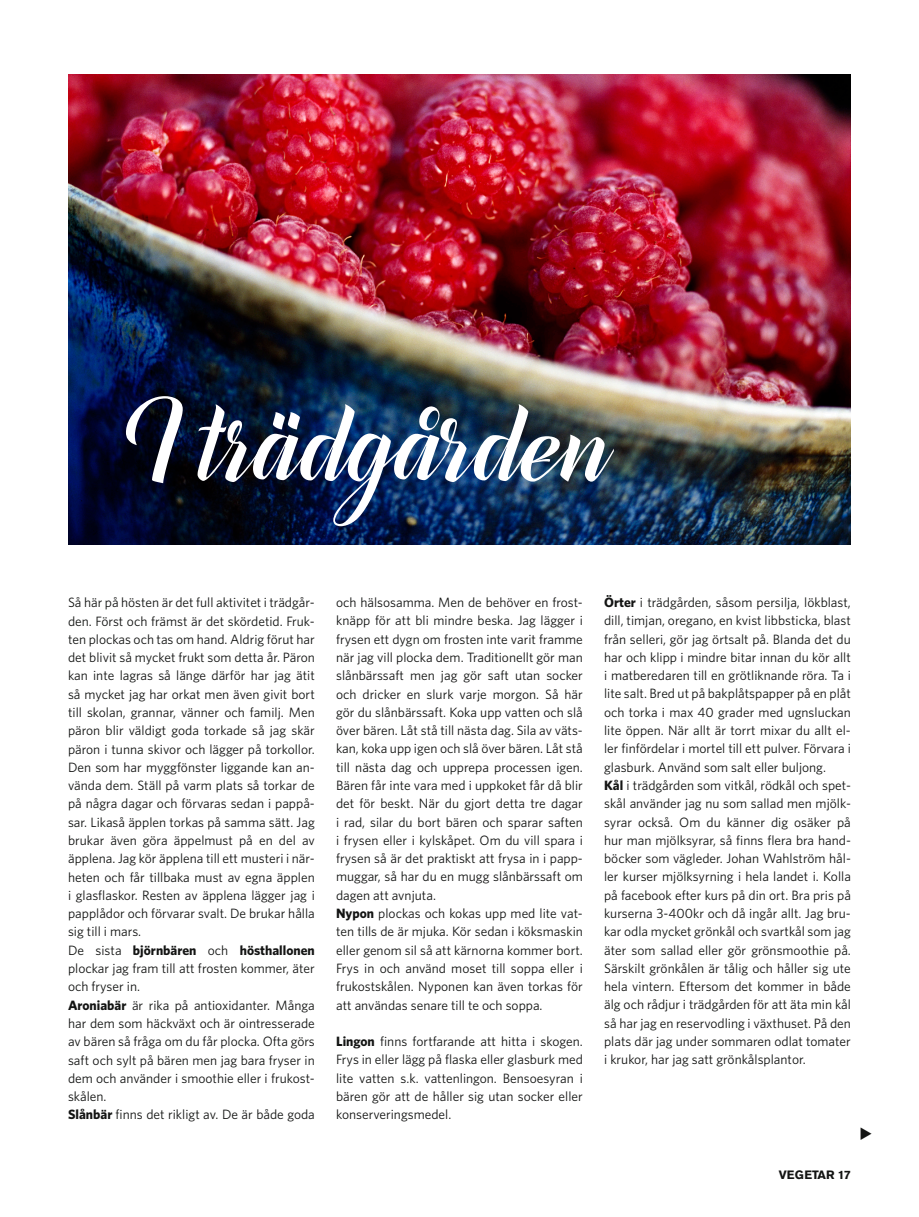
<style>
.page{position:relative;width:919px;height:1217px;background:#fff}
.page>*{position:absolute;margin:0;border:0;box-sizing:border-box;transform-origin:0 0}
.t1{font:144px "Canela Bark Bold Personal Use";color:#fff}
.t2{font:13.5px/18.3px "Whitney";color:#131413}
.t3{font:700 12px "Akzidenz Grotesk BE";color:#131413}
.s1{font-weight:700}
</style>
<div class="page">
<img style="left:68px;top:74px;width:782px;height:470px">
<h1 class="t1" style="left:125px;top:369px;width:490px">I trädgården</h1>
<p class="t2" style="left:68px;top:593px;width:248px">Så här på hösten är det full aktivitet i trädgår&shy;den. Först och främst är det skördetid. Fruk&shy;ten plockas och tas om hand. Aldrig förut har det blivit så mycket frukt som detta år. Päron kan inte lagras så länge därför har jag ätit så mycket jag har orkat men även givit bort till skolan, grannar, vänner och familj. Men päron blir väldigt goda torkade så jag skär päron i tunna skivor och lägger på torkollor.<br>Den som har myggfönster liggande kan an&shy;vända dem. Ställ på varm plats så torkar de på några dagar och förvaras sedan i pappå&shy;sar. Likaså äpplen torkas på samma sätt. Jag brukar även göra äppelmust på en del av äpplena. Jag kör äpplena till ett musteri i när&shy;heten och får tillbaka must av egna äpplen i glasflaskor. Resten av äpplena lägger jag i papplådor och förvarar svalt. De brukar hålla sig till i mars.<br>De sista <span class="s1">björnbären</span> och <span class="s1">hösthallonen </span>plockar jag fram till att frosten kommer, äter och fryser in.<br><span class="s1">Aroniabär</span> är rika på antioxidanter. Många har dem som häckväxt och är ointresserade av bären så fråga om du får plocka. Ofta görs saft och sylt på bären men jag bara fryser in dem och använder i smoothie eller i frukost&shy;skålen.<br><span class="s1">Slånbär</span> finns det rikligt av. De är både goda</p>
<p class="t2" style="left:336px;top:592px;width:248px">och hälsosamma. Men de behöver en frost&shy;knäpp för att bli mindre beska. Jag lägger i frysen ett dygn om frosten inte varit framme när jag vill plocka dem. Traditionellt gör man slånbärssaft men jag gör saft utan socker och dricker en slurk varje morgon. Så här gör du slånbärssaft. Koka upp vatten och slå över bären. Låt stå till nästa dag. Sila av väts&shy;kan, koka upp igen och slå över bären. Låt stå till nästa dag och upprepa processen igen.<br>Bären får inte vara med i uppkoket får då blir det för beskt. När du gjort detta tre dagar i rad, silar du bort bären och sparar saften i frysen eller i kylskåpet. Om du vill spara i frysen så är det praktiskt att frysa in i papp&shy;muggar, så har du en mugg slånbärssaft om dagen att avnjuta.<br><span class="s1">Nypon</span> plockas och kokas upp med lite vat&shy;ten tills de är mjuka. Kör sedan i köksmaskin eller genom sil så att kärnorna kommer bort.<br>Frys in och använd moset till soppa eller i frukostskålen. Nyponen kan även torkas för att användas senare till te och soppa.</p>
<p class="t2" style="left:336px;top:1031px;width:248px;text-align:justify"><span class="s1">Lingon</span> finns fortfarande att hitta i skogen.<br>Frys in eller lägg på flaska eller glasburk med lite vatten s.k. vattenlingon. Bensoesyran i bären gör att de håller sig utan socker eller konserveringsmedel.</p>
<p class="t2" style="left:604px;top:592px;width:248px"><span class="s1">Örter</span> i trädgården, såsom persilja, lökblast, dill, timjan, oregano, en kvist libbsticka, blast från selleri, gör jag örtsalt på. Blanda det du har och klipp i mindre bitar innan du kör allt i matberedaren till en grötliknande röra. Ta i lite salt. Bred ut på bakplåtspapper på en plåt och torka i max 40 grader med ugnsluckan lite öppen. När allt är torrt mixar du allt el&shy;ler finfördelar i mortel till ett pulver. Förvara i glasburk. Använd som salt eller buljong.<br><span class="s1">Kål</span> i trädgården som vitkål, rödkål och spet&shy;skål använder jag nu som sallad men mjölk&shy;syrar också. Om du känner dig osäker på hur man mjölksyrar, så finns flera bra hand&shy;böcker som vägleder. Johan Wahlström hål&shy;ler kurser mjölksyrning i hela landet i. Kolla på facebook efter kurs på din ort. Bra pris på kurserna 3-400kr och då ingår allt. Jag bru&shy;kar odla mycket grönkål och svartkål som jag äter som sallad eller gör grönsmoothie på.<br>Särskilt grönkålen är tålig och håller sig ute hela vintern. Eftersom det kommer in både älg och rådjur i trädgården för att äta min kål så har jag en reservodling i växthuset. På den plats där jag under sommaren odlat tomater i krukor, har jag satt grönkålsplantor.</p>
<p class="t3" style="left:778px;top:1167px;width:74px">VEGETAR 17</p>
</div>
